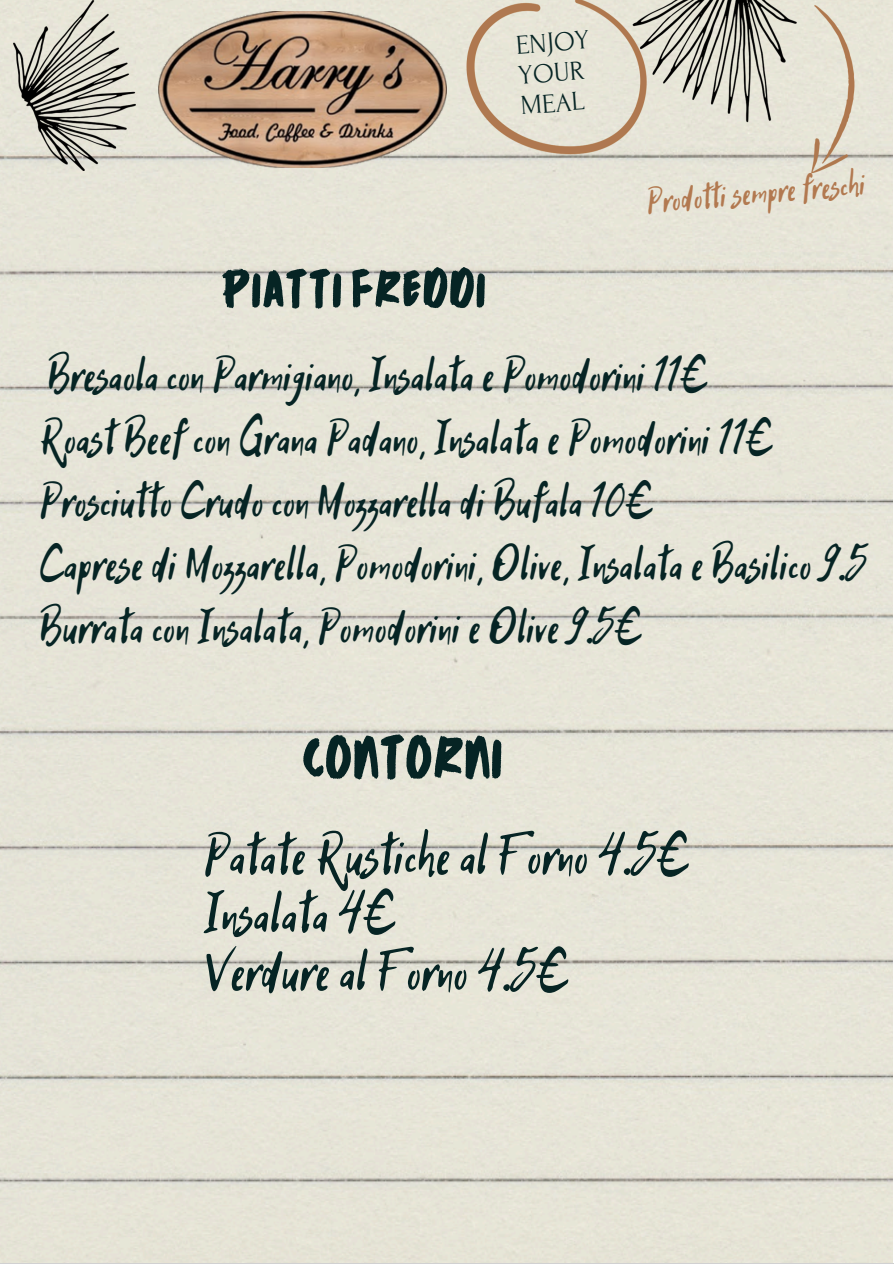
<style>
.page{position:relative;width:894px;height:1264px;background:#fff}
.page>*{position:absolute;margin:0;border:0;box-sizing:border-box;transform-origin:0 0}
.t1{font:59.1px/58.1px "Hitch Hike";color:#062424}
.t2{font:57.15px "TC October Regular";color:#062424}
.t3{font:50.4px "TC October Regular";letter-spacing:.01em;color:#062424}
.t4{font:49.8px/63px "Hitch Hike";color:#062424}
.t5{font:36.3px "Hitch Hike";color:#b27950}
.t6{font:27.3px/30.5px "Forum";color:#062424}
</style>
<div class="page">
<div style="left:0;top:0;width:892px;height:1262px;background:#e6e4d7"></div>
<img style="left:13px;top:1px;width:122px;height:170px">
<img style="left:459px;top:0;width:401px;height:181px">
<img style="left:158px;top:11px;width:288px;height:156px">
<p class="t6" style="left:515px;top:30px;width:75px;rotate:-4deg">ENJOY<br>YOUR<br>MEAL</p>
<p class="t3" style="left:221px;top:251px;width:267px">PIATTI FREDDI</p>
<p class="t5" style="left:644px;top:180px;width:221px;rotate:-5deg">Prodotti sempre freschi</p>
<p class="t4" style="left:39px;top:348px;width:829px">Bresaola con Parmigiano, Insalata e Pomodorini 11€<br>Roast Beef con Grana Padano, Insalata e Pomodorini 11€ Prosciutto Crudo con Mozzarella di Bufala 10€<br>Caprese di Mozzarella, Pomodorini, Olive, Insalata e Basilico 9.5<br>Burrata con Insalata, Pomodorini e Olive 9.5€</p>
<p class="t2" style="left:302px;top:714px;width:202px">CONTORNI</p>
<p class="t1" style="left:203px;top:831px;width:486px">Patate Rustiche al Forno 4.5€<br>Insalata 4€<br>Verdure al Forno 4.5€</p>
</div>
